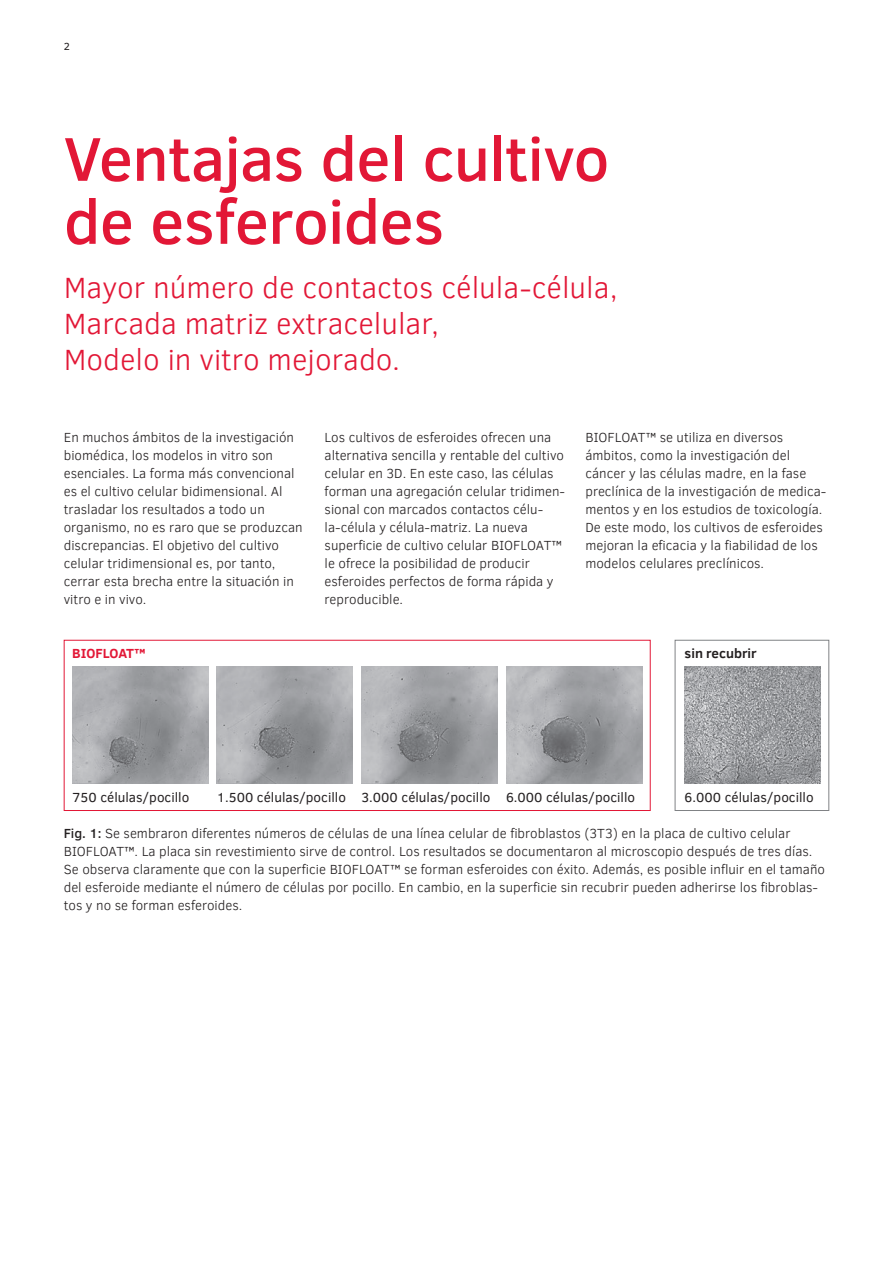
<style>
.page{position:relative;width:893px;height:1263px;background:#fff}
.page>*{position:absolute;margin:0;border:0;box-sizing:border-box;transform-origin:0 0}
.t1{font:500 63px/63px "Clear Sans";letter-spacing:-.01em;color:#e21736}
.t2{font:300 30px/36px "Clear Sans";color:#e21736}
.t3{font:300 13.5px/18px "Clear Sans";color:#231f20}
.t4{font:13.5px "Clear Sans";color:#231f20}
.t5{font:700 13.5px "Clear Sans";color:#231f20}
.t6{font:700 13.5px "Clear Sans";color:#e21736}
.t7{font:10.5px "Clear Sans";color:#231f20}
.s1{font-weight:500}
</style>
<div class="page">
<div style="left:64px;top:640px;width:587px;height:171px;border:1px solid #e21736"></div>
<div style="left:675px;top:640px;width:154px;height:171px;border:1px solid #808285"></div>
<img style="left:72px;top:667px;width:136px;height:117px">
<img style="left:217px;top:667px;width:136px;height:117px">
<img style="left:361px;top:667px;width:136px;height:117px">
<img style="left:506px;top:667px;width:136px;height:117px">
<img style="left:685px;top:667px;width:136px;height:117px">
<p class="t7" style="left:64px;top:39px;width:8px">2</p>
<h1 class="t1" style="left:64px;top:126px;width:547px">Ventajas del cultivo de esferoides</h1>
<h2 class="t2" style="left:64px;top:269px;width:555px">Mayor número de contactos célula-célula,<br>Marcada matriz extracelular,<br>Modelo in vitro mejorado.</h2>
<p class="t3" style="left:64px;top:428px;width:240px">En muchos ámbitos de la investigación biomédica, los modelos in vitro son esenciales. La forma más convencional es el cultivo celular bidimensional. Al trasladar los resultados a todo un organismo, no es raro que se produzcan discrepancias. El objetivo del cultivo celular tridimensional es, por tanto, cerrar esta brecha entre la situación in vitro e in vivo.</p>
<p class="t3" style="left:325px;top:428px;width:242px">Los cultivos de esferoides ofrecen una alternativa sencilla y rentable del cultivo celular en 3D. En este caso, las células forman una agregación celular tridimen&shy;sional con marcados contactos célu&shy;la-célula y célula-matriz. La nueva superficie de cultivo celular BIOFLOAT™ le ofrece la posibilidad de producir esferoides perfectos de forma rápida y reproducible.</p>
<p class="t3" style="left:585px;top:428px;width:243px">BIOFLOAT™ se utiliza en diversos ámbitos, como la investigación del cáncer y las células madre, en la fase preclínica de la investigación de medica&shy;mentos y en los estudios de toxicología.<br>De este modo, los cultivos de esferoides mejoran la eficacia y la fiabilidad de los modelos celulares preclínicos.</p>
<p class="t6" style="left:72px;top:643px;width:75px">BIOFLOAT™</p>
<p class="t5" style="left:685px;top:643px;width:74px">sin recubrir</p>
<p class="t4" style="left:72px;top:788px;width:119px">750 células/pocillo</p>
<p class="t4" style="left:217px;top:788px;width:420px">1.500 células/pocillo 3.000 células/pocillo 6.000 células/pocillo</p>
<p class="t4" style="left:685px;top:788px;width:131px">6.000 células/pocillo</p>
<p class="t3" style="left:64px;top:824px;width:763px"><span class="s1">Fig. 1:</span> Se sembraron diferentes números de células de una línea celular de fibroblastos (3T3) en la placa de cultivo celular BIOFLOAT™. La placa sin revestimiento sirve de control. Los resultados se documentaron al microscopio después de tres días.<br>Se observa claramente que con la superficie BIOFLOAT™ se forman esferoides con éxito. Además, es posible influir en el tamaño del esferoide mediante el número de células por pocillo. En cambio, en la superficie sin recubrir pueden adherirse los fibroblas&shy;tos y no se forman esferoides.</p>
</div>
